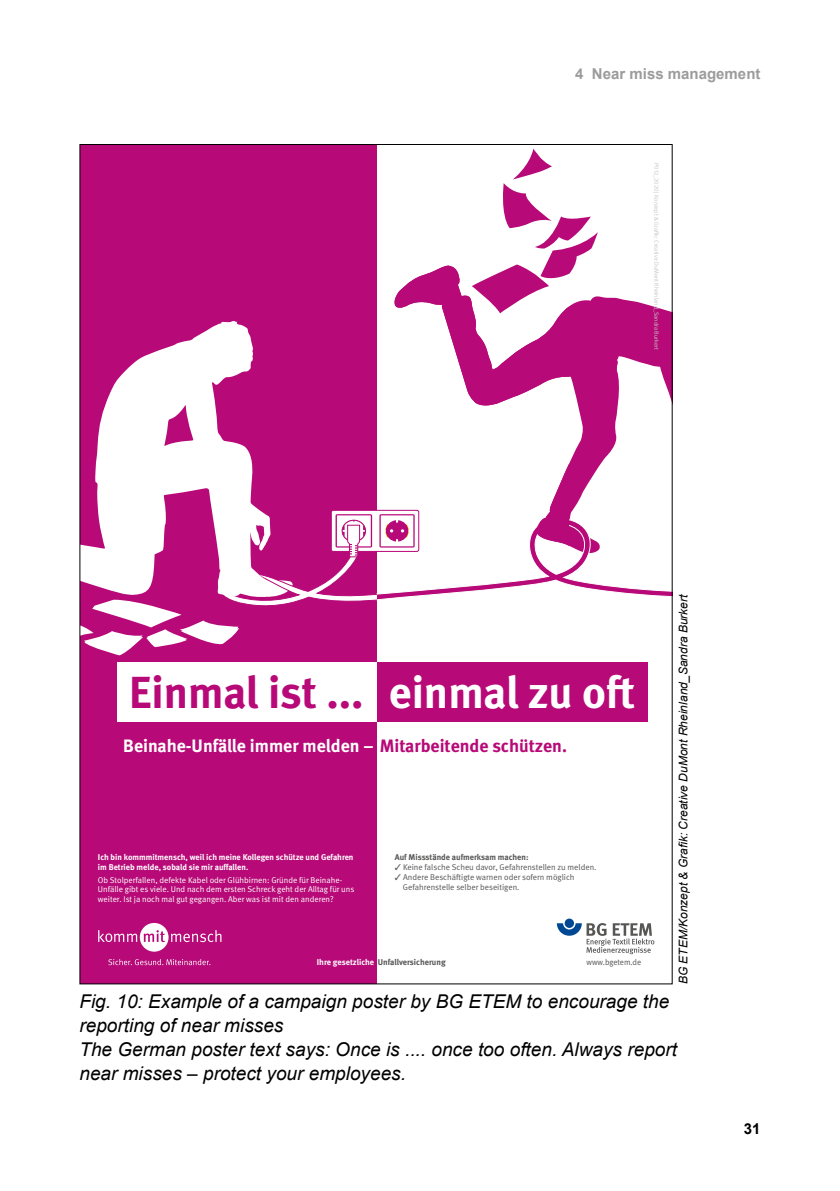
<style>
.page{position:relative;width:840px;height:1191px;background:#fff}
.page>*{position:absolute;margin:0;border:0;box-sizing:border-box;transform-origin:0 0}
.t1{font:700 44.8px "DGUV Meta";color:#b70977}
.t2{font:italic 19px/24px "Arial";color:#000}
.t3{font:700 18px "DGUV Meta";color:#fff}
.t4{font:700 15px "Arial";color:#9c9c9d}
.t5{font:700 15px "Arial";color:#000}
.t6{font:italic 12px "Arial";color:#000}
.t7{font:8.4px/9.6px "DGUV Meta";color:#fff}
.t8{font:8.4px/10px "DGUV Meta";color:#565655}
.t9{font:700 8.4px/10px "DGUV Meta";color:#fff}
.t10{font:700 8.4px "DGUV Meta";color:#565655}
.t11{font:6px "DGUV Meta";color:#c5c6c6}
.s1{color:#fff}
.s2{color:#b70977}
</style>
<div class="page">
<div style="left:80px;top:144px;width:296px;height:840px;background:#b70977"></div>
<svg style="left:568px;top:296px;width:102px;height:41px;background:#bf2788"></svg>
<svg style="left:503px;top:148px;width:94px;height:165px"></svg>
<div style="left:376px;top:662px;width:271px;height:60px;background:#b70977"></div>
<div style="left:117px;top:662px;width:259px;height:60px;background:#fff"></div>
<svg style="left:394px;top:265px;width:174px;height:72px"></svg>
<svg style="left:195px;top:321px;width:56px;height:16px"></svg>
<svg style="left:81px;top:337px;width:589px;height:318px"></svg>
<svg style="left:98px;top:923px;width:123px;height:28px"></svg>
<svg style="left:108px;top:959px;width:102px;height:6px"></svg>
<svg style="left:564px;top:918px;width:9px;height:10px"></svg>
<svg style="left:556px;top:923px;width:98px;height:31px"></svg>
<h3 class="t4" style="left:575px;top:64px;width:187px">4 Near miss management</h3>
<p class="t11" style="left:659px;top:163px;width:188px;rotate:90deg">P012_2020 | Konzept &amp; Grafik: Creative DuMont Rheinland_Sandra Burkert</p>
<h3 class="t6" style="left:675px;top:984px;width:391px;rotate:-90deg">BG ETEM/Konzept &amp; Grafik: Creative DuMont Rheinland_Sandra Burkert</h3>
<h1 class="t1" style="left:129px;top:666px;width:507px">Einmal ist ... <span class="s1">einmal zu oft</span></h1>
<h3 class="t3" style="left:123px;top:734px;width:445px">Beinahe-Unfälle immer melden – <span class="s2">Mitarbeitende schützen.</span></h3>
<p class="t9" style="left:98px;top:852px;width:257px">Ich bin kommmitmensch, weil ich meine Kollegen schütze und Gefahren im Betrieb melde, sobald sie mir auffallen.</p>
<p class="t7" style="left:98px;top:875px;width:258px">Ob Stolperfallen, defekte Kabel oder Glühbirnen: Gründe für Beinahe-<br>Unfälle gibt es viele. Und nach dem ersten Schreck geht der Alltag für uns weiter. Ist ja noch mal gut gegangen. Aber was ist mit den anderen?</p>
<p class="t10" style="left:395px;top:852px;width:135px">Auf Missstände aufmerksam machen:</p>
<p class="t8" style="left:395px;top:862px;width:203px">✓ Keine falsche Scheu davor, Gefahrenstellen zu melden.</p>
<p class="t8" style="left:402px;top:872px;width:173px;text-indent:-8px">✓ Andere Beschäftigte warnen oder sofern möglich<br>Gefahrenstelle selber beseitigen.</p>
<p class="t10" style="left:317px;top:957px;width:130px"><span class="s1">Ihre gesetzliche</span> Unfallversicherung</p>
<p class="t8" style="left:586px;top:957px;width:56px">www.bgetem.de</p>
<h2 class="t2" style="left:79px;top:990px;width:598px">Fig. 10: Example of a campaign poster by BG ETEM to encourage the reporting of near misses<br>The German poster text says: Once is .... once too often. Always report near misses – protect your employees.</h2>
<h3 class="t5" style="left:743px;top:1118px;width:18px">31</h3>
</div>
